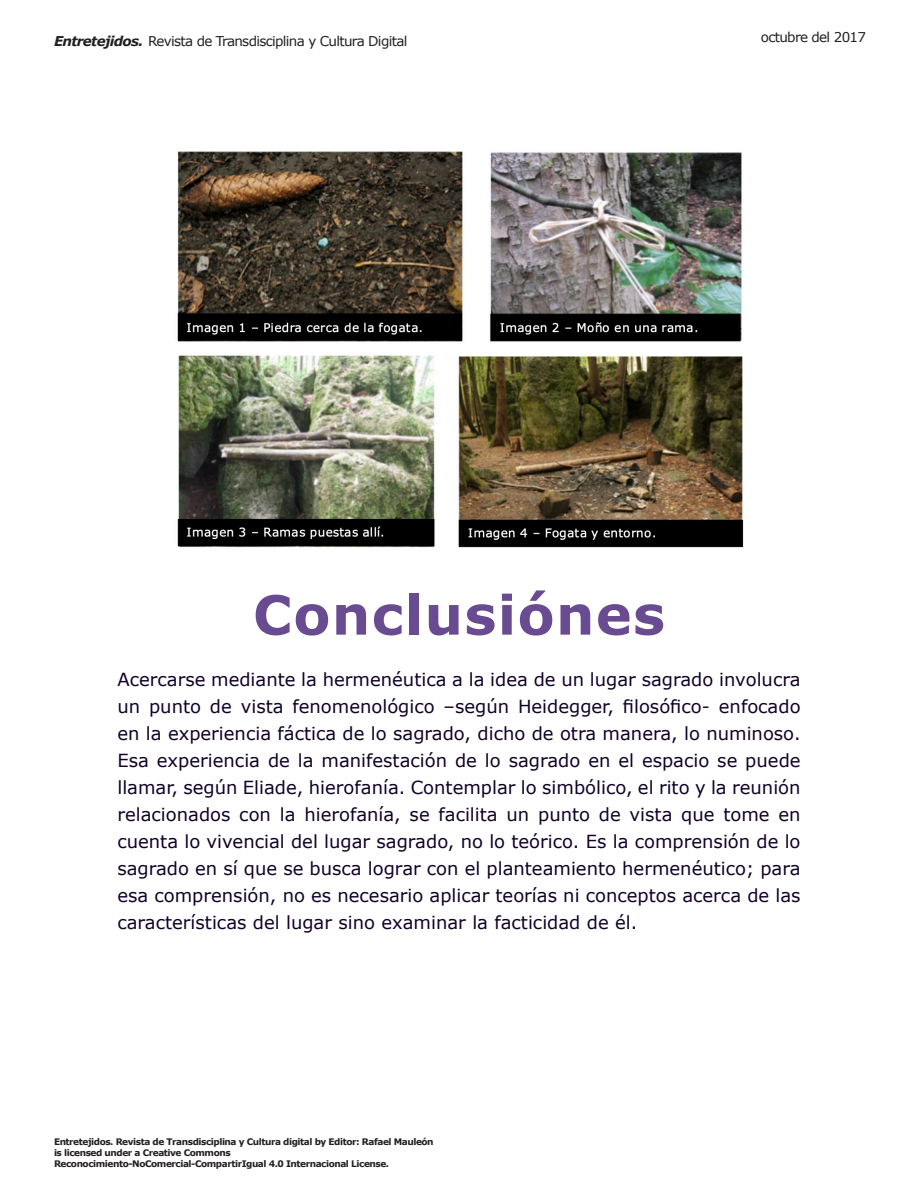
<style>
.page{position:relative;width:918px;height:1188px;background:#fff}
.page>*{position:absolute;margin:0;border:0;box-sizing:border-box;transform-origin:0 0}
.Título{font:700 54px "Verdana";letter-spacing:.025em;color:#684b90}
.Normal_Editorial{font:18px/27px "Verdana";color:#120228;text-align:justify}
.t1{font:13.5px "Verdana";letter-spacing:-.05em;color:#231f20}
.t2{font:700 9px/10.8px "Verdana";letter-spacing:-.05em;color:#231f20}
.s1{font-weight:700;font-style:italic}
</style>
<div class="page">
<img style="left:177px;top:151px;width:567px;height:397px">
<p class="t1" style="left:54px;top:31px;width:355px"><span class="s1">Entretejidos.</span> Revista de Transdisciplina y Cultura Digital</p>
<p class="t1" style="left:761px;top:28px;width:107px">octubre del 2017</p>
<p class="Título" style="left:253px;top:577px;width:414px">Conclusiónes</p>
<p class="Normal_Editorial" style="left:117px;top:665px;width:685px">Acercarse mediante la hermenéutica a la idea de un lugar sagrado involucra un punto de vista fenomenológico –según Heidegger, filosófico- enfocado en la experiencia fáctica de lo sagrado, dicho de otra manera, lo numinoso.<br>Esa experiencia de la manifestación de lo sagrado en el espacio se puede llamar, según Eliade, hierofanía. Contemplar lo simbólico, el rito y la reunión relacionados con la hierofanía, se facilita un punto de vista que tome en cuenta lo vivencial del lugar sagrado, no lo teórico. Es la comprensión de lo sagrado en sí que se busca lograr con el planteamiento hermenéutico; para esa comprensión, no es necesario aplicar teorías ni conceptos acerca de las características del lugar sino examinar la facticidad de él.</p>
<p class="t2" style="left:54px;top:1136px;width:381px">Entretejidos. Revista de Transdisciplina y Cultura digital by Editor: Rafael Mauleón is licensed under a Creative Commons<br>Reconocimiento-NoComercial-CompartirIgual 4.0 Internacional License.</p>
</div>
